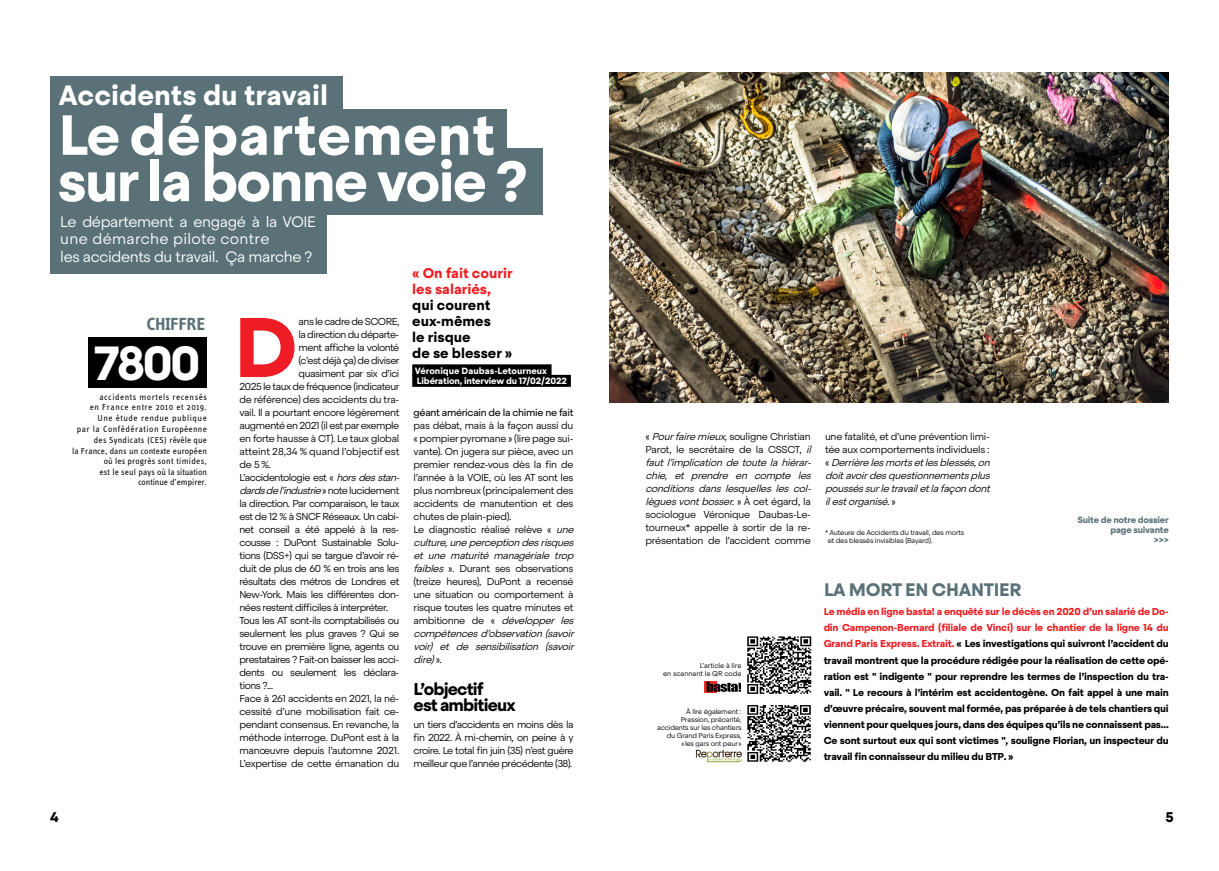
<style>
.page{position:relative;width:1219px;height:871px;background:#fff}
.page>*{position:absolute;margin:0;border:0;box-sizing:border-box;transform-origin:0 0}
.t1{font:700 84px "Steradian";color:#ee1c25}
.t2{font:700 56.5px "Steradian";letter-spacing:-.035em;color:#fff}
.t3{font:700 56.1px "Steradian";letter-spacing:.01em;color:#fff}
.t4{font:700 47.6px "Steradian";color:#fff}
.t5{font:700 27.8px "Steradian";color:#fff}
.t6{font:700 18.1px "Info Display OT";letter-spacing:.01em;color:#597177}
.t7{font:700 18px "Steradian";letter-spacing:-.015em;color:#597177}
.t8{font:700 17px/16.5px "Steradian";letter-spacing:-.05em;color:#000001}
.t9{font:300 15px/17.2px "Steradian";letter-spacing:-.025em;color:#fff}
.t10{font:700 14px/16px "Steradian";color:#000}
.t11{font:700 14px/16px "Steradian";color:#ee1d23}
.t12{font:700 14px "Steradian";color:#000001}
.t13{font:300 10px/13px "Steradian";letter-spacing:-.04em;color:#000001}
.t14{font:700 10px/16px "Steradian";letter-spacing:-.025em;color:#000001;text-align:justify}
.t15{font:italic 300 10px/13px "Steradian";color:#000001}
.t16{font:300 10px "Steradian";letter-spacing:-.005em;color:#000001}
.t17{font:10px "Steradian";letter-spacing:-.03em;color:#000001}
.t18{font:9px/11px "Info Text OT";letter-spacing:.03em;color:#000001;text-align:right}
.t19{font:9px/11px "Info Text OT";letter-spacing:.005em;color:#000001;text-align:center}
.t20{font:9px/10px "Info Text OT";letter-spacing:.055em;color:#000001;text-align:right}
.t21{font:700 9px/10.4px "Steradian";letter-spacing:-.025em;color:#597177;text-align:right}
.t22{font:700 9px "Steradian";letter-spacing:-.02em;color:#fff}
.t23{font:700 9px "Steradian";color:#fff}
.t24{font:9px "Info Text OT";letter-spacing:-.01em;color:#000001}
.t25{font:300 7px/8px "Steradian";letter-spacing:-.025em;color:#000001;text-align:right}
.s1{font-size:56.5px}
.s2{font-style:italic}
.s3{font-style:normal}
.s4{color:#ee1d23}
</style>
<div class="page">
<div style="left:412px;top:375px;width:159px;height:12px;background:#000001"></div>
<div style="left:412px;top:364px;width:140px;height:12px;background:#000001"></div>
<div style="left:88px;top:337px;width:119px;height:50px;background:#000001"></div>
<div style="left:50px;top:214px;width:277px;height:59px;background:#597177"></div>
<div style="left:50px;top:76px;width:293px;height:52px;background:#597177"></div>
<div style="left:50px;top:110px;width:456px;height:59px;background:#597177"></div>
<div style="left:50px;top:148px;width:492px;height:67px;background:#597177"></div>
<img style="left:695px;top:750px;width:46px;height:12px">
<div style="left:692px;top:747px;width:52px;height:18px;border:2px solid #fff"></div>
<svg style="left:704px;top:681px;width:12px;height:11px"></svg>
<svg style="left:707px;top:681px;width:34px;height:10px"></svg>
<img style="left:747px;top:636px;width:65px;height:58px">
<img style="left:747px;top:705px;width:64px;height:57px">
<img style="left:609px;top:73px;width:560px;height:329px">
<h3 class="t5" style="left:58px;top:84px;width:271px">Accidents du travail</h3>
<h3 class="t3" style="left:58px;top:113px;width:438px">Ledé<span class="s1">p</span>artement</h3>
<h2 class="t2" style="left:58px;top:159px;width:472px">sur la bonne voie ?</h2>
<h3 class="t9" style="left:60px;top:215px;width:257px">Le département a engagé à la VOIE une démarche pilote contre<br>les accidents du travail. Ça marche ?</h3>
<h3 class="t6" style="left:147px;top:316px;width:60px">CHIFFRE</h3>
<h3 class="t4" style="left:94px;top:344px;width:108px">7800</h3>
<p class="t20" style="left:90px;top:392px;width:119px">accidents mortels recensés en France entre 2010 et 2019.</p>
<p class="t18" style="left:72px;top:413px;width:136px">Une étude rendue publique<br>par la Confédération Européenne des Syndicats (CES) révèle que<br>la France, dans un contexte européen</p>
<p class="t19" style="left:100px;top:456px;width:109px">où les progrès sont timides, est le seul pays où la situation</p>
<p class="t24" style="left:138px;top:478px;width:70px">continue d’empirer.</p>
<p class="t13" style="left:299px;top:316px;width:102px">ans le cadre de SCORE,</p>
<p class="t13" style="left:299px;top:329px;width:102px">la direction du départe-</p>
<p class="t13" style="left:299px;top:342px;width:102px">ment affiche la volonté</p>
<p class="t13" style="left:299px;top:355px;width:103px">(c’est déjà ça) de diviser</p>
<p class="t13" style="left:299px;top:368px;width:102px">quasiment par six d’ici</p>
<p class="t13" style="left:239px;top:381px;width:162px">2025 le taux de fréquence (indicateur</p>
<p class="t13" style="left:239px;top:394px;width:161px">de référence) des accidents du tra-</p>
<p class="t13" style="left:239px;top:407px;width:161px">vail. Il a pourtant encore légèrement</p>
<p class="t13" style="left:239px;top:420px;width:161px">augmenté en 2021 (il est par exemple</p>
<p class="t13" style="left:239px;top:433px;width:161px">en forte hausse à CT). Le taux global</p>
<p class="t16" style="left:239px;top:447px;width:161px">atteint 28,34 % quand l’objectif est</p>
<p class="t13" style="left:239px;top:459px;width:33px">de 5%.</p>
<p class="t13" style="left:239px;top:472px;width:164px">L’accidentologie est « <span class="s2">horsdesstan-</span></p>
<p class="t15" style="left:239px;top:485px;width:161px">dardsdel’industrie<span class="s3">» note lucidement</span></p>
<p class="t13" style="left:239px;top:498px;width:161px">la direction. Par comparaison, le taux</p>
<p class="t13" style="left:239px;top:511px;width:161px">est de 12 % à SNCF Réseaux. Un cabi-</p>
<p class="t13" style="left:239px;top:524px;width:161px">net conseil a été appelé à la res-</p>
<p class="t13" style="left:239px;top:537px;width:161px">cousse : DuPont Sustainable Solu-</p>
<p class="t13" style="left:239px;top:550px;width:161px">tions (DSS+) qui se targue d’avoir ré-</p>
<p class="t13" style="left:239px;top:563px;width:161px">duit de plus de 60 % en trois ans les</p>
<p class="t13" style="left:239px;top:576px;width:161px">résultats des métros de Londres et</p>
<p class="t13" style="left:239px;top:589px;width:161px">New-York. Mais les différentes don-</p>
<p class="t13" style="left:239px;top:602px;width:150px">nées restent difficiles à interpréter.</p>
<p class="t13" style="left:239px;top:615px;width:161px">Tous les AT sont-ils comptabilisés ou</p>
<p class="t13" style="left:239px;top:628px;width:161px">seulement les plus graves ? Qui se</p>
<p class="t13" style="left:239px;top:641px;width:161px">trouve en première ligne, agents ou</p>
<p class="t13" style="left:239px;top:654px;width:161px">prestataires ? Fait-on baisser les acci-</p>
<p class="t13" style="left:239px;top:667px;width:161px">dents ou seulement les déclara-</p>
<p class="t13" style="left:239px;top:680px;width:35px">tions ?…</p>
<p class="t13" style="left:239px;top:693px;width:161px">Face à 261 accidents en 2021, la né-</p>
<p class="t13" style="left:239px;top:706px;width:161px">cessité d’une mobilisation fait ce-</p>
<p class="t13" style="left:239px;top:719px;width:161px">pendant consensus. En revanche, la</p>
<p class="t13" style="left:239px;top:732px;width:161px">méthode interroge. DuPont est à la</p>
<p class="t13" style="left:239px;top:745px;width:161px">manœuvre depuis l’automne 2021.</p>
<p class="t13" style="left:239px;top:758px;width:161px">L’expertise de cette émanation du</p>
<h1 class="t1" style="left:234px;top:314px;width:66px">D</h1>
<h3 class="t11" style="left:412px;top:267px;width:102px">« On fait courir les salariés,</h3>
<h3 class="t10" style="left:412px;top:299px;width:102px">qui courent eux-mêmes<br>le risque<br>de se blesser »</h3>
<p class="t23" style="left:415px;top:366px;width:134px">Véronique Daubas-Letourneux</p>
<p class="t22" style="left:417px;top:376px;width:152px">Libération, interview du 17/02/2022</p>
<p class="t17" style="left:414px;top:408px;width:161px">géant américain de la chimie ne fait</p>
<p class="t13" style="left:414px;top:420px;width:164px">pas débat, mais à la façon aussi du « pompier pyromane » (lire page sui&shy;vante). On jugera sur pièce, avec un premier rendez-vous dès la fin de l’année à la VOIE, où les AT sont les plus nombreux (principalement des accidents de manutention et des chutes de plain-pied).<br>Le diagnostic réalisé relève « <span class="s2">une culture, une perception des risques et une maturité managériale trop faibles</span> ». Durant ses observations (treize heures), DuPont a recensé une situation ou comportement à risque toutes les quatre minutes et ambitionne de « <span class="s2">développer les compétences d’observation (savoir voir) et de sensibilisation (savoir dire)</span> » .</p>
<h3 class="t8" style="left:414px;top:682px;width:104px">L’objectif<br>est ambitieux</h3>
<p class="t13" style="left:414px;top:719px;width:162px;text-align:justify">un tiers d’accidents en moins dès la fin 2022. À mi-chemin, on peine à y croire. Le total fin juin (35) n’est guère meilleur que l’année précédente (38).</p>
<h3 class="t12" style="left:50px;top:810px;width:10px">4</h3>
<p class="t13" style="left:645px;top:430px;width:169px">« <span class="s2">Pourfairemieux,</span>souligne Christian Parot, le secrétaire de la CSSCT, <span class="s2">il faut l’implication de toute la hiérar&shy;chie, et prendre en compte les conditions dans lesquelles les col&shy;lèguesvontbosser.</span>» À cet égard, la sociologue Véronique Daubas-Le&shy;tourneux* appelle à sortir de la re&shy;présentation de l’accident comme</p>
<p class="t15" style="left:825px;top:430px;width:169px"><span class="s3">une fatalité, et d’une prévention limi&shy;tée aux comportements individuels : «</span> Derrière les morts et les blessés, on doit avoir des questionnements plus poussés sur le travail et la façon dont il est organisé. <span class="s3">»</span></p>
<p class="t25" style="left:828px;top:528px;width:138px;text-align:left;text-indent:-3px">* Auteure de Accidents du travail, des morts et des blessés invisibles (Bayard).</p>
<p class="t21" style="left:1077px;top:515px;width:93px">Suite de notre dossier page suivante<br>&gt;&gt;&gt;</p>
<p class="t25" style="left:663px;top:661px;width:80px">L’article à lire<br>en scannant le QR code</p>
<p class="t25" style="left:657px;top:708px;width:86px">À lire également :<br>Pression, précarité, accidents sur les chantiers du Grand Paris Express, «les gars ont peur»</p>
<h3 class="t7" style="left:824px;top:582px;width:199px">LA MORT EN CHANTIER</h3>
<p class="t14" style="left:824px;top:604px;width:347px"><span class="s4">Le média en ligne basta! a enquêté sur le décès en 2020 d’un salarié de Do&shy;din Campenon-Bernard (filiale de Vinci) sur le chantier de la ligne 14 du Grand Paris Express. Extrait.</span> « Les investigations qui suivront l’accident du travail montrent que la procédure rédigée pour la réalisation de cette opé&shy;ration est " indigente " pour reprendre les termes de l’inspection du tra&shy;vail. " Le recours à l’intérim est accidentogène. On fait appel à une main d’œuvre précaire, souvent mal formée, pas préparée à de tels chantiers qui viennent pour quelques jours, dans des équipes qu’ils ne connaissent pas...<br>Ce sont surtout eux qui sont victimes ", souligne Florian, un inspecteur du travail fin connaisseur du milieu du BTP. »</p>
<h3 class="t12" style="left:1165px;top:810px;width:10px">5</h3>
</div>
